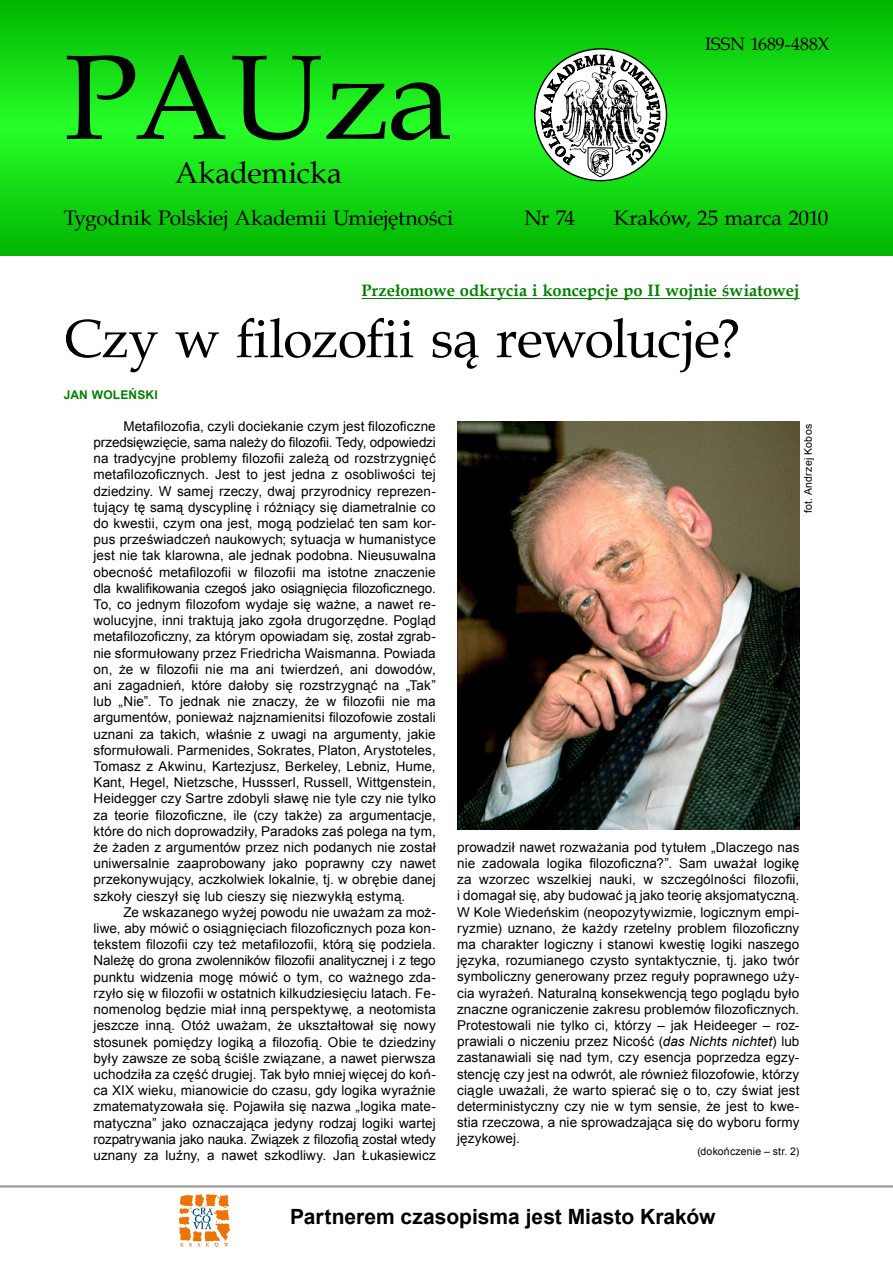
<style>
.page{position:relative;width:893px;height:1263px;background:#fff}
.page>*{position:absolute;margin:0;border:0;box-sizing:border-box;transform-origin:0 0}
.t1{font:120px "Book Antiqua";letter-spacing:-.01em;color:#000}
.t2{font:54px "Book Antiqua";letter-spacing:-.015em;color:#000}
.t3{font:30px "Book Antiqua";color:#000}
.t4{font:21px "Book Antiqua";letter-spacing:-.005em;color:#000}
.t5{font:700 21px "Arial";color:#000}
.t6{font:18px "Book Antiqua";letter-spacing:-.005em;color:#000}
.t7{font:700 16.5px "Book Antiqua";color:#008000}
.t8{font:13.5px/16.2px "Arial";letter-spacing:.01em;color:#000;text-align:justify}
.t9{font:700 12px "Arial";letter-spacing:.015em;color:#008000}
.t10{font:10.5px "Arial";letter-spacing:.015em;color:#000}
.s1{font-style:italic}
</style>
<div class="page">
<svg style="left:0;top:0;width:893px;height:255px;background:#13d813"></svg>
<hr style="left:0;top:1185px;width:893px;height:2px;background:#9c9d9f">
<svg style="left:535px;top:49px;width:131px;height:132px"></svg>
<svg style="left:540px;top:46px;width:120px;height:131px"></svg>
<svg style="left:179px;top:1194px;width:51px;height:53px"></svg>
<hr style="left:361px;top:298px;width:438px;height:1px;background:#008000">
<img style="left:457px;top:421px;width:342px;height:408px">
<h3 class="t6" style="left:705px;top:32px;width:126px">ISSN 1689-488X</h3>
<h1 class="t1" style="left:64px;top:14px;width:390px">PAUza</h1>
<h3 class="t3" style="left:175px;top:152px;width:169px">Akademicka</h3>
<h3 class="t4" style="left:64px;top:203px;width:391px">Tygodnik Polskiej Akademii Umiejętności</h3>
<h3 class="t4" style="left:524px;top:203px;width:52px">Nr 74</h3>
<h3 class="t4" style="left:614px;top:203px;width:216px">Kraków, 25 marca 2010</h3>
<p class="t7" style="left:361px;top:279px;width:440px">Przełomowe odkrycia i koncepcje po II wojnie światowej</p>
<h2 class="t2" style="left:64px;top:301px;width:678px">Czy w filozofii są rewolucje?</h2>
<p class="t9" style="left:64px;top:386px;width:96px">Jan Woleński</p>
<p class="t8" style="left:94px;top:418px;width:344px;text-indent:30px">Metafilozofia, czyli dociekanie czym jest filozoficzne przedsięwzięcie, sama należy do filozofii. Tedy, odpowiedzi na tradycyjne problemy filozofii zależą od rozstrzygnięć metafilozoficznych. Jest to jest jedna z osobliwości tej dziedziny. W samej rzeczy, dwaj przyrodnicy reprezen&shy;tujący tę samą dyscyplinę i różniący się diametralnie co do kwestii, czym ona jest, mogą podzielać ten sam kor&shy;pus przeświadczeń naukowych; sytuacja w humanistyce jest nie tak klarowna, ale jednak podobna. Nieusuwalna obecność metafilozofii w filozofii ma istotne znaczenie dla kwalifikowania czegoś jako osiągnięcia filozoficznego.<br>To, co jednym filozofom wydaje się ważne, a nawet re&shy;wolucyjne, inni traktują jako zgoła drugorzędne. Pogląd metafilozoficzny, za którym opowiadam się, został zgrab&shy;nie sformułowany przez Friedricha Waismanna. Powiada on, że w filozofii nie ma ani twierdzeń, ani dowodów, ani zagadnień, które dałoby się rozstrzygnąć na „Tak” lub „Nie”. To jednak nie znaczy, że w filozofii nie ma argumentów, ponieważ najznamienitsi filozofowie zostali uznani za takich, właśnie z uwagi na argumenty, jakie sformułowali. Parmenides, Sokrates, Platon, Arystoteles, Tomasz z Akwinu, Kartezjusz, Berkeley, Lebniz, Hume, Kant, Hegel, Nietzsche, Hussserl, Russell, Wittgenstein, Heidegger czy Sartre zdobyli sławę nie tyle czy nie tylko za teorie filozoficzne, ile (czy także) za argumentacje, które do nich doprowadziły, Paradoks zaś polega na tym, że żaden z argumentów przez nich podanych nie został uniwersalnie zaaprobowany jako poprawny czy nawet przekonywujący, aczkolwiek lokalnie, tj. w obrębie danej szkoły cieszył się lub cieszy się niezwykłą estymą.</p>
<p class="t8" style="left:94px;top:904px;width:344px;text-indent:30px">Ze wskazanego wyżej powodu nie uważam za moż&shy;liwe, aby mówić o osiągnięciach filozoficznych poza kon&shy;tekstem filozofii czy też metafilozofii, którą się podziela.<br>Należę do grona zwolenników filozofii analitycznej i z tego punktu widzenia mogę mówić o tym, co ważnego zda&shy;rzyło się w filozofii w ostatnich kilkudziesięciu latach. Fe&shy;nomenolog będzie miał inną perspektywę, a neotomista jeszcze inną. Otóż uważam, że ukształtował się nowy stosunek pomiędzy logiką a filozofią. Obie te dziedziny były zawsze ze sobą ściśle związane, a nawet pierwsza uchodziła za część drugiej. Tak było mniej więcej do koń&shy;ca XIX wieku, mianowicie do czasu, gdy logika wyraźnie zmatematyzowała się. Pojawiła się nazwa „logika mate&shy;matyczna” jako oznaczająca jedyny rodzaj logiki wartej rozpatrywania jako nauka. Związek z filozofią został wtedy uznany za luźny, a nawet szkodliwy. Jan Łukasiewicz</p>
<p class="t10" style="left:801px;top:513px;width:91px;rotate:-90deg">fot. Andrzej Kobos</p>
<p class="t8" style="left:457px;top:839px;width:344px">prowadził nawet rozważania pod tytułem „Dlaczego nas nie zadowala logika filozoficzna?”. Sam uważał logikę za wzorzec wszelkiej nauki, w szczególności filozofii, i domagał się, aby budować ją jako teorię aksjomatyczną.<br>W Kole Wiedeńskim (neopozytywizmie, logicznym empi&shy;ryzmie) uznano, że każdy rzetelny problem filozoficzny ma charakter logiczny i stanowi kwestię logiki naszego języka, rozumianego czysto syntaktycznie, tj. jako twór symboliczny generowany przez reguły poprawnego uży&shy;cia wyrażeń. Naturalną konsekwencją tego poglądu było znaczne ograniczenie zakresu problemów filozoficznych.<br>Protestowali nie tylko ci, którzy – jak Heideeger – roz&shy;prawiali o niczeniu przez Nicość (<span class="s1">das Nichts nichtet</span>) lub zastanawiali się nad tym, czy esencja poprzedza egzy&shy;stencję czy jest na odwrót, ale również filozofowie, którzy ciągle uważali, że warto spierać się o to, czy świat jest deterministyczny czy nie w tym sensie, że jest to kwe&shy;stia rzeczowa, a nie sprowadzająca się do wyboru formy językowej.</p>
<p class="t10" style="left:697px;top:1144px;width:103px">(dokończenie – str. 2)</p>
<h3 class="t5" style="left:290px;top:1203px;width:427px">Partnerem czasopisma jest Miasto Kraków</h3>
</div>
